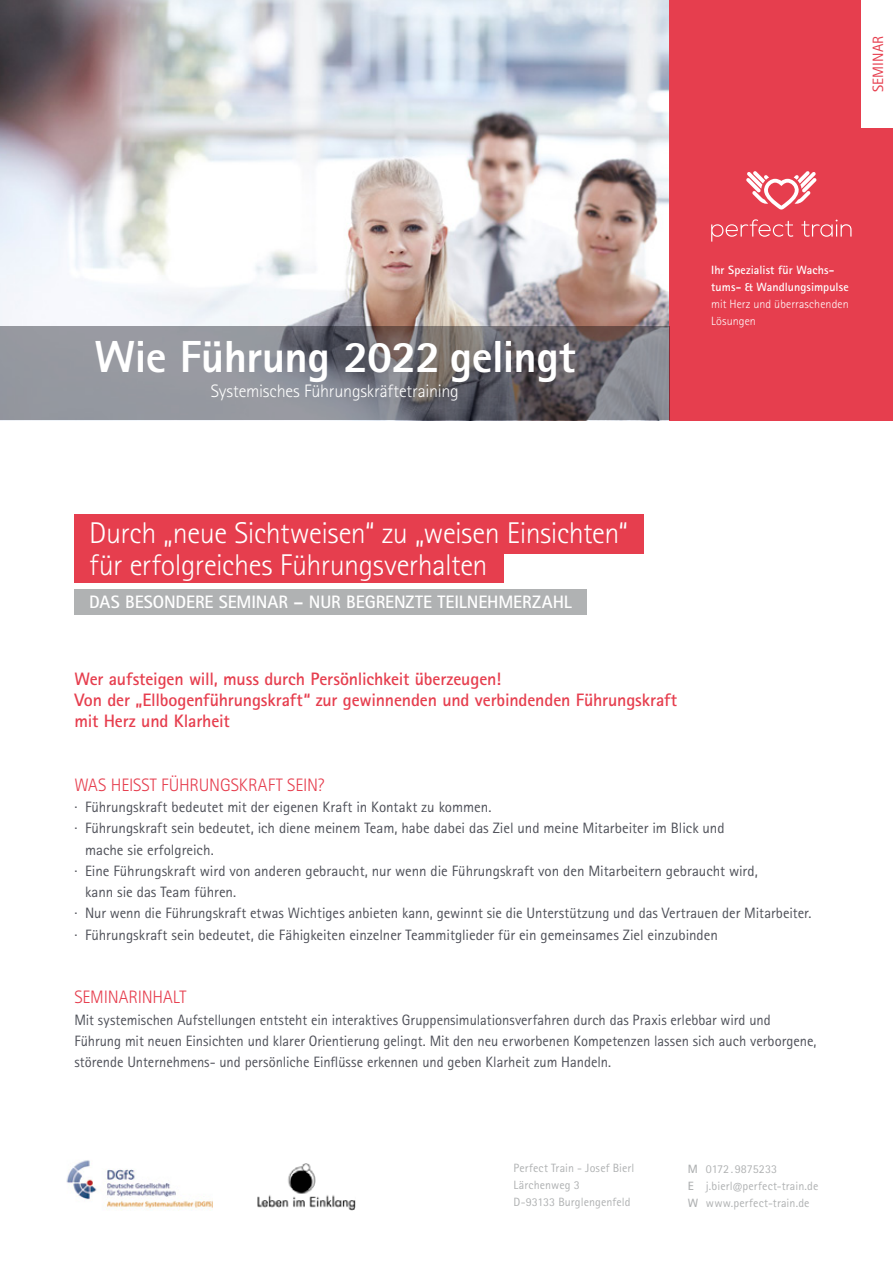
<style>
.page{position:relative;width:893px;height:1263px;background:#fff}
.page>*{position:absolute;margin:0;border:0;box-sizing:border-box;transform-origin:0 0}
.t1{font:800 45px "Rotis Sans Serif Std";letter-spacing:-.015em;color:#fff}
.t2{font:300 30px/32px "Rotis Sans Serif Std";letter-spacing:-.015em;color:#fff}
.t3{font:700 18px/21.3px "Rotis Sans Serif Std";letter-spacing:-.01em;color:#e63e4e}
.t4{font:700 18px "Rotis Sans Serif Std";letter-spacing:-.005em;color:#fff}
.t5{font:300 18px "Rotis Sans Serif Std";letter-spacing:-.01em;color:#e63e4e}
.t6{font:300 18px "Rotis Sans Serif Std";letter-spacing:-.01em;color:#fff}
.t7{font:15px/21.3px "Rotis Sans Serif Std";color:#4f5159}
.t8{font:15px "Rotis Sans Serif Std";color:#e63e4e}
.t9{font:12px/17px "Rotis Sans Serif Std";letter-spacing:.01em;color:#b0b2b3}
.t10{font:700 12px/17px "Rotis Sans Serif Std";letter-spacing:.005em;color:#fff}
.t11{font:300 12px/17px "Rotis Sans Serif Std";letter-spacing:.01em;color:#fff}
.s1{font-weight:700}
</style>
<div class="page">
<img style="left:0;top:0;width:670px;height:421px">
<div style="left:670px;top:0;width:223px;height:421px;background:#e63e4e"></div>
<svg style="left:0;top:326px;width:670px;height:94px;background:#7e7e84"></svg>
<div style="left:861px;top:0;width:32px;height:128px;background:#fff"></div>
<svg style="left:711px;top:219px;width:82px;height:23px"></svg>
<svg style="left:801px;top:219px;width:50px;height:18px"></svg>
<svg style="left:746px;top:171px;width:71px;height:39px"></svg>
<div style="left:74px;top:589px;width:513px;height:26px;background:#b0b2b3"></div>
<div style="left:74px;top:514px;width:570px;height:40px;background:#e63e4e"></div>
<div style="left:74px;top:545px;width:430px;height:38px;background:#e63e4e"></div>
<img style="left:257px;top:1163px;width:98px;height:47px">
<img style="left:66px;top:1160px;width:147px;height:51px">
<p class="t8" style="left:869px;top:92px;width:58px;rotate:-90deg">SEMINAR</p>
<h1 class="t1" style="left:94px;top:328px;width:482px">Wie Führung 2022 gelingt</h1>
<p class="t6" style="left:211px;top:381px;width:249px">Systemisches Führungskräftetraining</p>
<p class="t10" style="left:711px;top:261px;width:139px">Ihr Spezialist für Wachs&shy;tums- &amp; Wandlungsimpulse</p>
<p class="t11" style="left:711px;top:295px;width:139px">mit Herz und überraschenden<br>Lösungen</p>
<h2 class="t2" style="left:89px;top:517px;width:540px">Durch „neue Sichtweisen“ zu „weisen Einsichten“ für erfolgreiches Führungsverhalten</h2>
<p class="t4" style="left:89px;top:590px;width:484px">DAS BESONDERE SEMINAR – NUR BEGRENZTE TEILNEHMERZAHL</p>
<p class="t3" style="left:74px;top:668px;width:604px">Wer aufsteigen will, muss durch Persönlichkeit überzeugen!<br>Von der „Ellbogenführungskraft“ zur gewinnenden und verbindenden Führungskraft mit Herz und Klarheit</p>
<p class="t5" style="left:74px;top:774px;width:252px">WAS HEISST FÜHRUNGSKRAFT SEIN?</p>
<p class="t7" style="left:74px;top:796px;width:419px">· Führungskraft bedeutet mit der eigenen Kraft in Kontakt zu kommen.</p>
<p class="t7" style="left:74px;top:818px;width:652px">· Führungskraft sein bedeutet, ich diene meinem Team, habe dabei das Ziel und meine Mitarbeiter im Blick und</p>
<p class="t7" style="left:85px;top:839px;width:130px">mache sie erfolgreich.</p>
<p class="t7" style="left:74px;top:860px;width:685px">· Eine Führungskraft wird von anderen gebraucht, nur wenn die Führungskraft von den Mitarbeitern gebraucht wird,</p>
<p class="t7" style="left:85px;top:881px;width:153px">kann sie das Team führen.</p>
<p class="t7" style="left:74px;top:903px;width:738px">· Nur wenn die Führungskraft etwas Wichtiges anbieten kann, gewinnt sie die Unterstützung und das Vertrauen der Mitarbeiter.</p>
<p class="t7" style="left:74px;top:924px;width:645px">· Führungskraft sein bedeutet, die Fähigkeiten einzelner Teammitglieder für ein gemeinsames Ziel einzubinden</p>
<p class="t5" style="left:74px;top:987px;width:113px">SEMINARINHALT</p>
<p class="t7" style="left:74px;top:1009px;width:744px">Mit systemischen Aufstellungen entsteht ein interaktives Gruppensimulationsverfahren durch das Praxis erlebbar wird und<br>Führung mit neuen Einsichten und klarer Orientierung gelingt. Mit den neu erworbenen Kompetenzen lassen sich auch verborgene, störende Unternehmens- und persönliche Einflüsse erkennen und geben Klarheit zum Handeln.</p>
<p class="t9" style="left:513px;top:1160px;width:122px">Perfect Train - Josef Bierl<br>Lärchenweg 3<br>D-93133 Burglengenfeld</p>
<p class="t9" style="left:688px;top:1160px;width:132px"><span class="s1">M</span> 0172 . 9875233<br><span class="s1">E</span> j.bierl@perfect-train.de<br><span class="s1">W</span> www.perfect-train.de</p>
</div>
